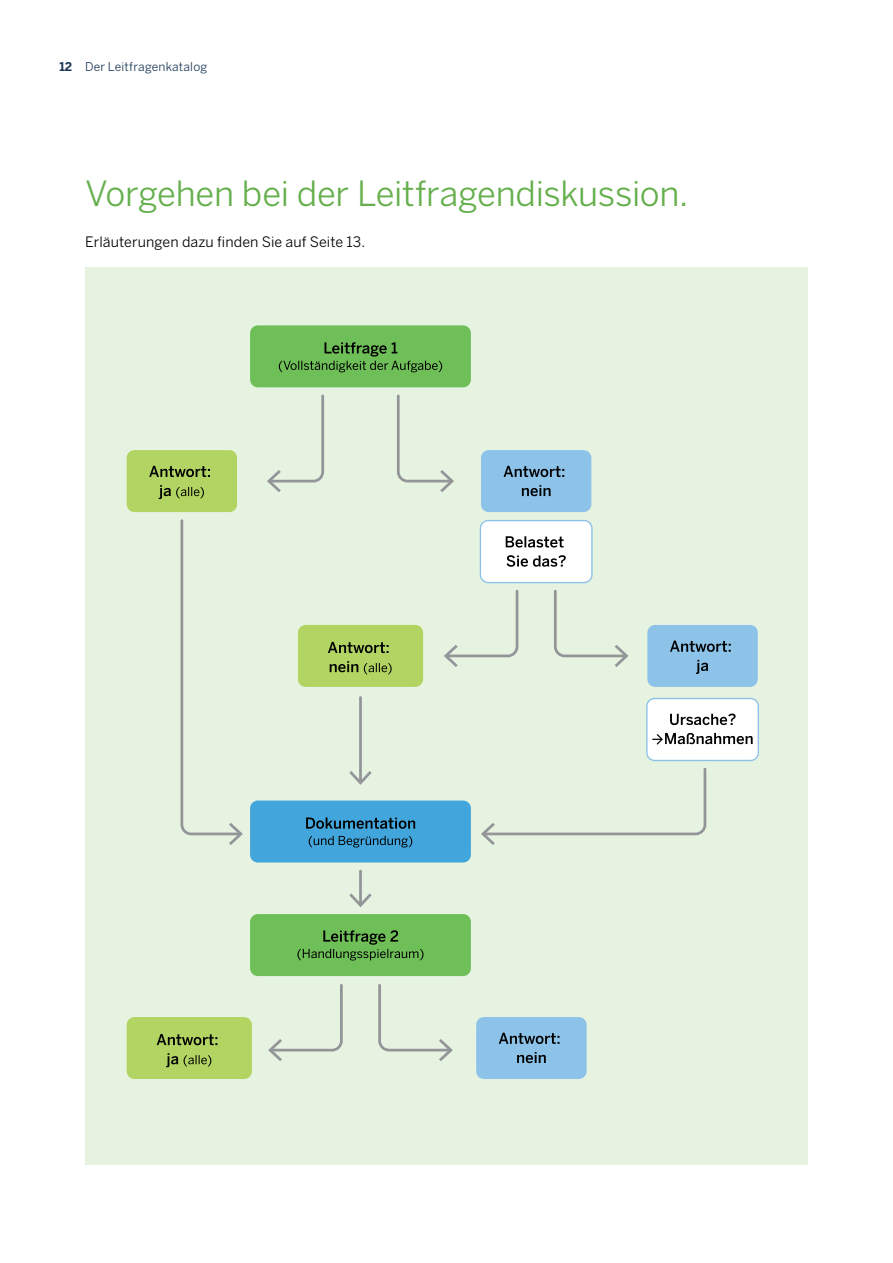
<style>
.page{position:relative;width:893px;height:1263px;background:#fff}
.page>*{position:absolute;margin:0;border:0;box-sizing:border-box;transform-origin:0 0}
.t1{font:34.5px "Benton Sans";letter-spacing:-.01em;color:#65af4d}
.t2{font:14.25px "Benton Sans";letter-spacing:.005em;color:#000}
.t3{font:12px "Benton Sans";letter-spacing:.015em;color:#1c3856}
.s1{font-weight:700}
</style>
<div class="page">
<div style="left:85px;top:268px;width:723px;height:897px;background:#e7f3e1"></div>
<div style="left:250px;top:800px;width:221px;height:62px;background:#42a5dc;border-radius:8px"></div>
<div style="left:250px;top:914px;width:221px;height:62px;background:#6fbf58;border-radius:8px"></div>
<div style="left:298px;top:625px;width:125px;height:62px;background:#b2d462;border-radius:8px"></div>
<div style="left:647px;top:625px;width:111px;height:62px;background:#8dc2e9;border-radius:8px"></div>
<div style="left:127px;top:1017px;width:125px;height:62px;background:#b2d462;border-radius:8px"></div>
<div style="left:476px;top:1017px;width:111px;height:62px;background:#8dc2e9;border-radius:8px"></div>
<div style="left:127px;top:450px;width:110px;height:62px;background:#b2d462;border-radius:8px"></div>
<div style="left:481px;top:450px;width:110px;height:62px;background:#8dc2e9;border-radius:8px"></div>
<div style="left:480px;top:521px;width:112px;height:61px;background:#fff;border-radius:8px"></div>
<div style="left:480px;top:520px;width:113px;height:63px;border:1px solid #8dc2e9;border-radius:8px"></div>
<div style="left:647px;top:698px;width:111px;height:62px;background:#fff;border-radius:8px"></div>
<div style="left:646px;top:698px;width:113px;height:63px;border:1px solid #8dc2e9;border-radius:8px"></div>
<svg style="left:444px;top:589px;width:75px;height:78px"></svg>
<svg style="left:481px;top:768px;width:226px;height:77px"></svg>
<hr style="left:359px;top:697px;width:3px;height:85px;background:#939598">
<svg style="left:349px;top:771px;width:23px;height:14px"></svg>
<hr style="left:359px;top:871px;width:3px;height:33px;background:#939598">
<svg style="left:349px;top:893px;width:23px;height:14px"></svg>
<svg style="left:554px;top:589px;width:75px;height:78px"></svg>
<svg style="left:268px;top:984px;width:75px;height:77px"></svg>
<svg style="left:378px;top:984px;width:75px;height:77px"></svg>
<div style="left:250px;top:325px;width:221px;height:62px;background:#6fbf58;border-radius:8px"></div>
<svg style="left:267px;top:394px;width:57px;height:98px"></svg>
<svg style="left:397px;top:394px;width:57px;height:98px"></svg>
<svg style="left:180px;top:519px;width:63px;height:326px"></svg>
<svg style="left:306px;top:817px;width:109px;height:12px"></svg>
<svg style="left:309px;top:836px;width:103px;height:11px"></svg>
<svg style="left:328px;top:642px;width:61px;height:11px"></svg>
<svg style="left:330px;top:661px;width:28px;height:11px"></svg>
<svg style="left:364px;top:663px;width:28px;height:12px"></svg>
<svg style="left:670px;top:640px;width:61px;height:12px"></svg>
<svg style="left:696px;top:660px;width:12px;height:14px"></svg>
<svg style="left:157px;top:1034px;width:60px;height:11px"></svg>
<svg style="left:166px;top:1053px;width:12px;height:14px"></svg>
<svg style="left:184px;top:1055px;width:27px;height:12px"></svg>
<svg style="left:499px;top:1033px;width:60px;height:11px"></svg>
<svg style="left:517px;top:1052px;width:29px;height:11px"></svg>
<svg style="left:149px;top:466px;width:61px;height:11px"></svg>
<svg style="left:159px;top:485px;width:45px;height:14px"></svg>
<svg style="left:503px;top:466px;width:61px;height:11px"></svg>
<svg style="left:522px;top:485px;width:29px;height:11px"></svg>
<svg style="left:506px;top:536px;width:58px;height:11px"></svg>
<svg style="left:507px;top:555px;width:59px;height:12px"></svg>
<svg style="left:670px;top:713px;width:66px;height:12px"></svg>
<svg style="left:652px;top:733px;width:101px;height:12px"></svg>
<svg style="left:297px;top:930px;width:126px;height:30px"></svg>
<svg style="left:279px;top:342px;width:163px;height:30px"></svg>
<p class="t3" style="left:59px;top:60px;width:149px"><span class="s1">12</span> Der Leitfragenkatalog</p>
<h3 class="t1" style="left:85px;top:173px;width:605px">Vorgehen bei der Leitfragendiskussion.</h3>
<p class="t2" style="left:85px;top:233px;width:282px">Erläuterungen dazu finden Sie auf Seite 13.</p>
</div>
